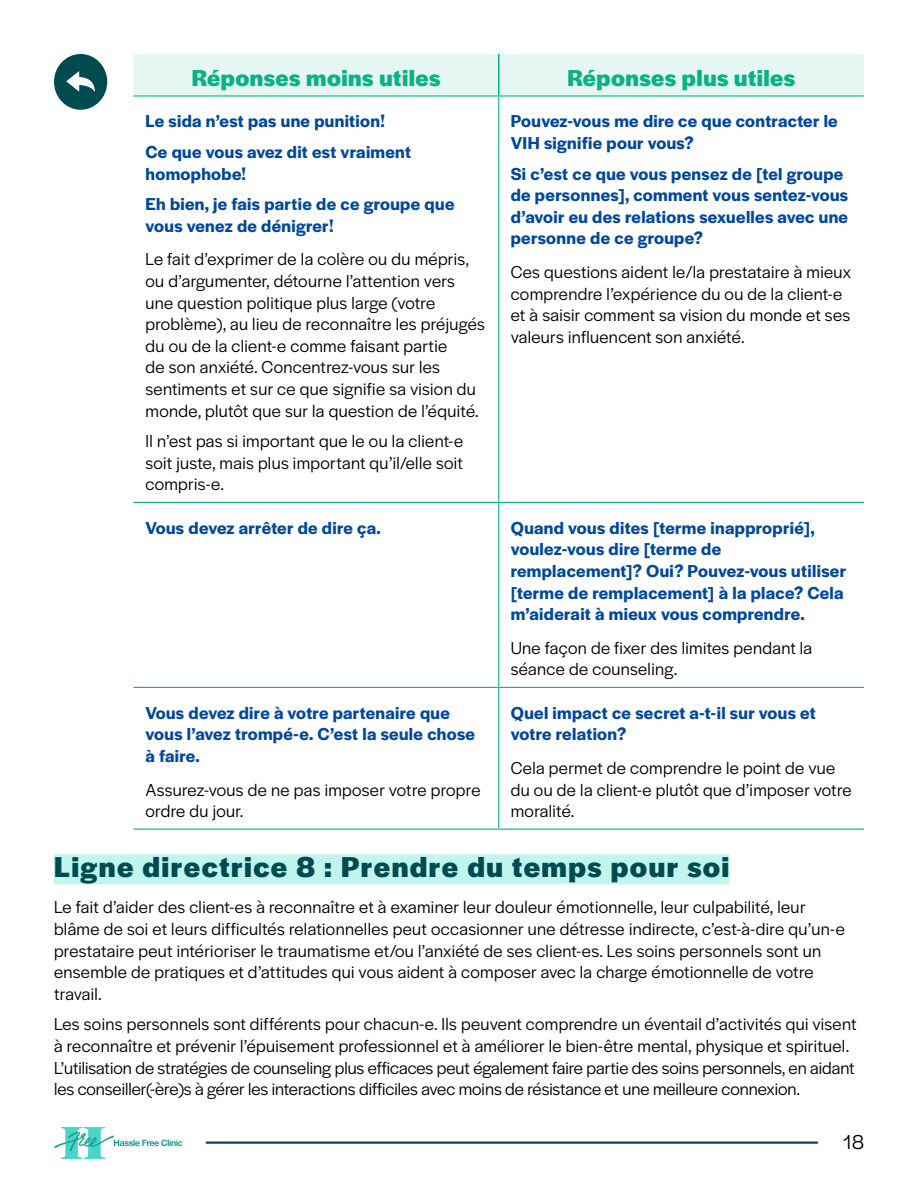
<style>
.page{position:relative;width:918px;height:1188px;background:#fff}
.page>*{position:absolute;margin:0;border:0;box-sizing:border-box;transform-origin:0 0}
.Header_list{font:700 30px "Halyard Display";letter-spacing:.05em;color:#004b50}
.t1{font:700 24px "Halyard Display";letter-spacing:.02em;color:#07b285}
.t2{font:21px "Halyard Display";color:#000}
.Body_12{font:18px/21.6px "Halyard Display";letter-spacing:.02em;color:#000}
.Blue_body_12{font:600 18px/21.6px "Halyard Display";letter-spacing:.02em;color:#00489c}
.Body_12-2{font:18px/21.6px "Halyard Display";color:#000}
</style>
<div class="page">
<hr style="left:207px;top:1142px;width:610px;height:2px;background:#004b50">
<img style="left:54px;top:1127px;width:129px;height:32px">
<div style="left:134px;top:54px;width:730px;height:41px;background:#e6f7f3"></div>
<hr style="left:499px;top:502px;width:365px;height:1px;background:#07b285">
<hr style="left:499px;top:687px;width:365px;height:1px;background:#07b285">
<hr style="left:499px;top:829px;width:365px;height:1px;background:#07b285">
<hr style="left:498px;top:54px;width:2px;height:41px;background:#07b285">
<hr style="left:134px;top:95px;width:365px;height:2px;background:#07b285">
<hr style="left:134px;top:502px;width:365px;height:1px;background:#07b285">
<hr style="left:134px;top:687px;width:365px;height:1px;background:#07b285">
<hr style="left:134px;top:829px;width:365px;height:1px;background:#07b285">
<hr style="left:499px;top:95px;width:365px;height:2px;background:#07b285">
<hr style="left:498px;top:97px;width:1px;height:405px;background:#07b285">
<hr style="left:498px;top:503px;width:1px;height:184px;background:#07b285">
<hr style="left:498px;top:688px;width:1px;height:141px;background:#07b285">
<div style="left:54px;top:854px;width:675px;height:30px;background:#c1f5ee"></div>
<div style="left:54px;top:54px;width:53px;height:56px;background:#004b50;border-radius:50%"></div>
<svg style="left:66px;top:71px;width:29px;height:21px"></svg>
<p class="t1" style="left:192px;top:60px;width:250px">Réponses moins utiles</p>
<p class="t1" style="left:567px;top:60px;width:229px">Réponses plus utiles</p>
<p class="Blue_body_12" style="left:146px;top:110px;width:241px">Le sida n’est pas une punition!</p>
<p class="Blue_body_12" style="left:146px;top:140px;width:267px">Ce que vous avez dit est vraiment homophobe!</p>
<p class="Blue_body_12" style="left:146px;top:192px;width:310px">Eh bien, je fais partie de ce groupe que vous venez de dénigrer!</p>
<p class="Body_12" style="left:146px;top:248px;width:341px">Le fait d’exprimer de la colère ou du mépris, ou d’argumenter, détourne l’attention vers une question politique plus large (votre problème), au lieu de reconnaître les préjugés du ou de la client-e comme faisant partie<br>de son anxiété. Concentrez-vous sur les sentiments et sur ce que signifie sa vision du monde, plutôt que sur la question de l’équité.</p>
<p class="Body_12" style="left:146px;top:429px;width:319px;text-align:justify">Il n’est pas si important que le ou la client-e soit juste, mais plus important qu’il/elle soit compris-e.</p>
<p class="Blue_body_12" style="left:511px;top:110px;width:329px">Pouvez-vous me dire ce que contracter le<br>VIH signifie pour vous?</p>
<p class="Blue_body_12" style="left:511px;top:162px;width:339px">Si c’est ce que vous pensez de [tel groupe de personnes], comment vous sentez-vous d’avoir eu des relations sexuelles avec une personne de ce groupe?</p>
<p class="Body_12" style="left:511px;top:260px;width:342px">Ces questions aident le/la prestataire à mieux comprendre l’expérience du ou de la client-e et à saisir comment sa vision du monde et ses valeurs influencent son anxiété.</p>
<p class="Blue_body_12" style="left:146px;top:516px;width:235px">Vous devez arrêter de dire ça.</p>
<p class="Blue_body_12" style="left:511px;top:516px;width:337px">Quand vous dites [terme inapproprié], voulez-vous dire [terme de remplacement]? Oui? Pouvez-vous utiliser [terme de remplacement] à la place? Cela m’aiderait à mieux vous comprendre.</p>
<p class="Body_12" style="left:511px;top:636px;width:303px">Une façon de fixer des limites pendant la séance de counseling.</p>
<p class="Blue_body_12" style="left:146px;top:701px;width:331px">Vous devez dire à votre partenaire que vous l’avez trompé-e. C’est la seule chose à faire.</p>
<p class="Body_12" style="left:146px;top:778px;width:337px">Assurez-vous de ne pas imposer votre propre ordre du jour.</p>
<p class="Blue_body_12" style="left:511px;top:701px;width:307px">Quel impact ce secret a-t-il sur vous et votre relation?</p>
<p class="Body_12" style="left:511px;top:756px;width:342px">Cela permet de comprendre le point de vue du ou de la client-e plutôt que d’imposer votre moralité.</p>
<p class="Header_list" style="left:54px;top:845px;width:677px">Ligne directrice 8 : Prendre du temps pour soi</p>
<p class="Body_12" style="left:54px;top:896px;width:792px">Le fait d’aider des client-es à reconnaître et à examiner leur douleur émotionnelle, leur culpabilité, leur blâme de soi et leurs difficultés relationnelles peut occasionner une détresse indirecte, c’est-à-dire qu’un-e prestataire peut intérioriser le traumatisme et/ou l’anxiété de ses client-es. Les soins personnels sont un ensemble de pratiques et d’attitudes qui vous aident à composer avec la charge émotionnelle de votre travail.</p>
<p class="Body_12-2" style="left:54px;top:1013px;width:804px">Les soins personnels sont différents pour chacun-e. Ils peuvent comprendre un éventail d’activités qui visent à reconnaître et prévenir l’épuisement professionnel et à améliorer le bien-être mental, physique et spirituel.<br>L’utilisation de stratégies de counseling plus efficaces peut également faire partie des soins personnels, en aidant les conseiller(-ère)s à gérer les interactions difficiles avec moins de résistance et une meilleure connexion.</p>
<p class="t2" style="left:843px;top:1127px;width:22px">18</p>
</div>
